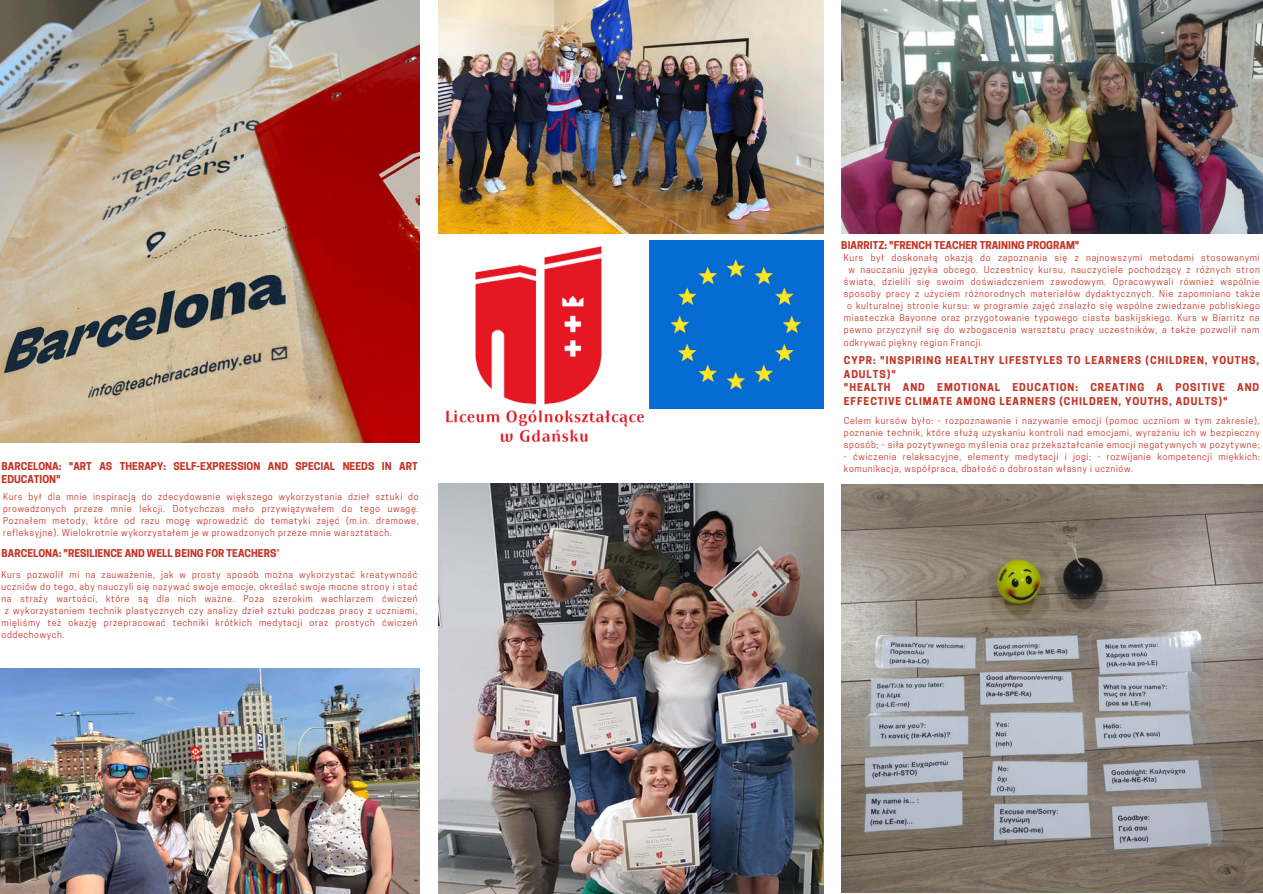
<style>
.page{position:relative;width:1263px;height:894px;background:#fff}
.page>*{position:absolute;margin:0;border:0;box-sizing:border-box;transform-origin:0 0}
.t1{font:700 10.2px/13.5px "Cooper Hewitt";letter-spacing:.09em;color:#c43526}
.t2{font:700 10.2px "Cooper Hewitt";color:#c43526}
.t3{font:9px/12px "Cooper Hewitt";letter-spacing:.07em;color:#c43526;text-align:justify}
.s1{font-weight:400}
</style>
<div class="page">
<img style="left:841px;top:0;width:422px;height:234px">
<img style="left:649px;top:241px;width:175px;height:167px">
<img style="left:0;top:668px;width:420px;height:225px">
<img style="left:841px;top:484px;width:422px;height:408px">
<img style="left:0;top:0;width:420px;height:442px">
<img style="left:439px;top:0;width:384px;height:233px">
<img style="left:439px;top:483px;width:384px;height:409px">
<img style="left:447px;top:246px;width:197px;height:195px">
<p class="t2" style="left:841px;top:241px;width:240px">BIARRITZ: "FRENCH TEACHER TRAINING PROGRAM"</p>
<p class="t3" style="left:844px;top:253px;width:417px">Kurs był doskonałą okazją do zapoznania się z najnowszymi metodami stosowanymi</p>
<p class="t3" style="left:849px;top:265px;width:413px">w nauczaniu języka obcego. Uczestnicy kursu, nauczyciele pochodzący z różnych stron</p>
<p class="t3" style="left:844px;top:277px;width:417px">świata, dzielili się swoim doświadczeniem zawodowym. Opracowywali również wspólnie</p>
<p class="t3" style="left:844px;top:289px;width:418px">sposoby pracy z użyciem różnorodnych materiałów dydaktycznych. Nie zapomniano także</p>
<p class="t3" style="left:847px;top:301px;width:414px">o kulturalnej stronie kursu: w programie zajęć znalazło się wspólne zwiedzanie pobliskiego</p>
<p class="t3" style="left:844px;top:313px;width:417px">miasteczka Bayonne oraz przygotowanie typowego ciasta baskijskiego. Kurs w Biarritz na</p>
<p class="t3" style="left:844px;top:325px;width:417px">pewno przyczynił się do wzbogacenia warsztatu pracy uczestników, a także pozwolił nam</p>
<p class="t3" style="left:844px;top:337px;width:140px">odkrywać piękny region Francji.</p>
<p class="t1" style="left:844px;top:355px;width:417px">CYPR: "INSPIRING HEALTHY LIFESTYLES TO LEARNERS (CHILDREN, YOUTHS, ADULTS)"<br>"HEALTH AND EMOTIONAL EDUCATION: CREATING A POSITIVE AND EFFECTIVE CLIMATE AMONG LEARNERS (CHILDREN, YOUTHS, ADULTS)"</p>
<p class="t3" style="left:844px;top:416px;width:417px">Celem kursów było: - rozpoznawanie i nazywanie emocji (pomoc uczniom w tym zakresie), poznanie technik, które służą uzyskaniu kontroli nad emocjami, wyrażaniu ich w bezpieczny sposób; - siła pozytywnego myślenia oraz przekształcanie emocji negatywnych w pozytywne;</p>
<p class="t3" style="left:844px;top:452px;width:417px">- ćwiczenia relaksacyjne, elementy medytacji i jogi; - rozwijanie kompetencji miękkich:</p>
<p class="t2" style="left:2px;top:462px;width:418px">BARCELONA: "ART AS THERAPY: SELF-EXPRESSION AND SPECIAL NEEDS IN ART</p>
<p class="t3" style="left:844px;top:464px;width:291px">komunikacja, współpraca, dbałość o dobrostan własny i uczniów.</p>
<p class="t2" style="left:2px;top:475px;width:61px">EDUCATION"</p>
<p class="t3" style="left:3px;top:491px;width:417px">Kurs był dla mnie inspiracją do zdecydowanie większego wykorzystania dzieł sztuki do prowadzonych przeze mnie lekcji. Dotychczas mało przywiązywałem do tego uwagę.<br>Poznałem metody, które od razu mogę wprowadzić do tematyki zajęć (m.in. dramowe, refleksyjne). Wielokrotnie wykorzystałem je w prowadzonych przeze mnie warsztatach.</p>
<p class="t3" style="left:2px;top:570px;width:418px">Kurs pozwolił mi na zauważenie, jak w prosty sposób można wykorzystać kreatywność</p>
<p class="t3" style="left:2px;top:582px;width:417px">uczniów do tego, aby nauczyli się nazywać swoje emocje, określać swoje mocne strony i stać</p>
<p class="t3" style="left:2px;top:594px;width:417px">na straży wartości, które są dla nich ważne. Poza szerokim wachlarzem ćwiczeń</p>
<p class="t3" style="left:5px;top:606px;width:414px">z wykorzystaniem technik plastycznych czy analizy dzieł sztuki podczas pracy z uczniami,</p>
<p class="t3" style="left:2px;top:618px;width:417px">mięliśmy też okazję przepracować techniki krótkich medytacji oraz prostych ćwiczeń</p>
<p class="t3" style="left:2px;top:630px;width:65px">oddechowych.</p>
<p class="t2" style="left:2px;top:549px;width:280px">BARCELONA: "RESILIENCE AND WELL BEING FOR TEACHERS<span class="s1">"</span></p>
</div>
